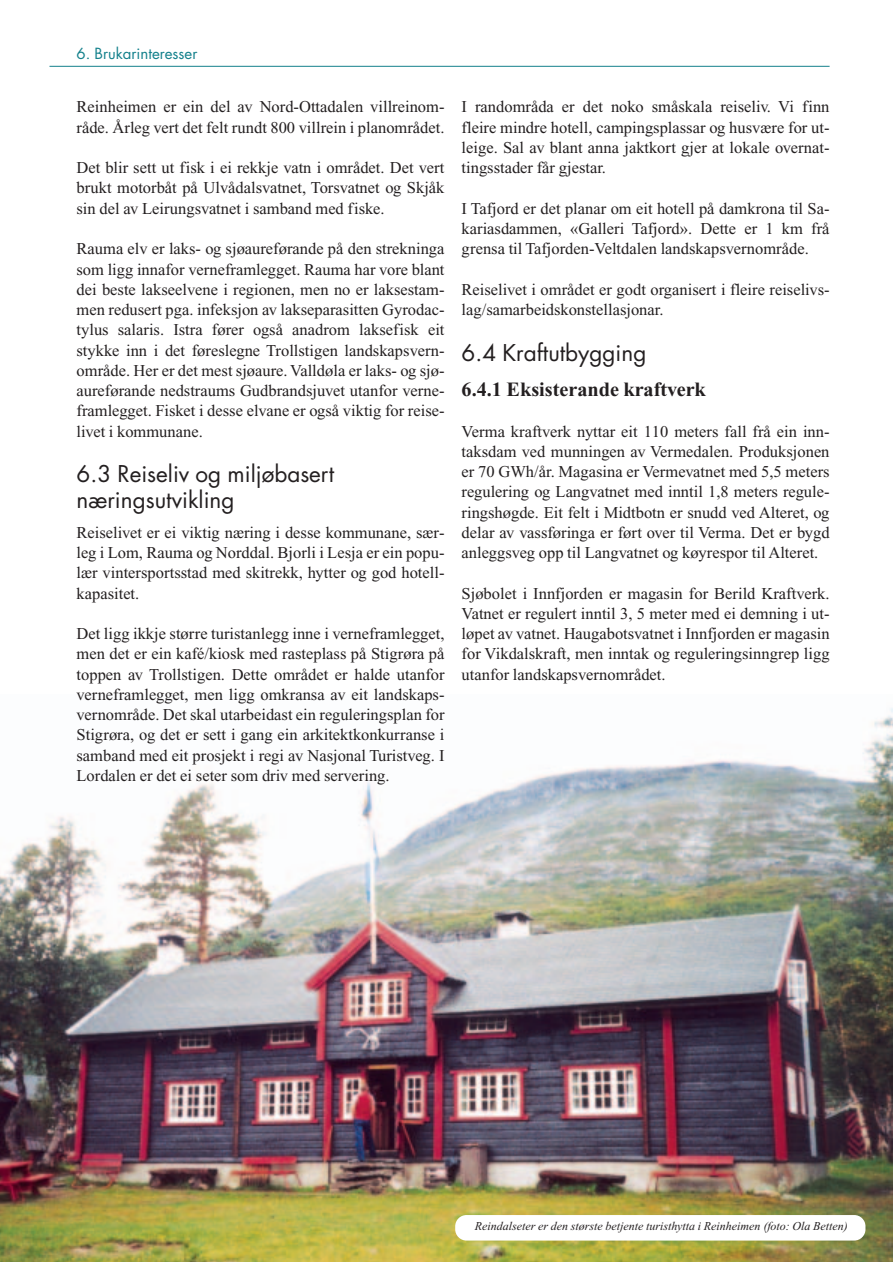
<style>
.page{position:relative;width:893px;height:1262px;background:#fff}
.page>*{position:absolute;margin:0;border:0;box-sizing:border-box;transform-origin:0 0}
.t1{font:22.5px/25.5px "Futura";color:#231f20}
.t2{font:700 20.25px "Times";color:#231f20}
.t3{font:16.5px/20.2px "Times";color:#231f20;text-align:justify}
.t4{font:15px "Futura";color:#14818c}
.t5{font:italic 12px "Times";color:#231f20}
</style>
<div class="page">
<img style="left:0;top:708px;width:892px;height:554px">
<hr style="left:49px;top:66px;width:780px;height:1px;background:#14818c">
<div style="left:455px;top:1215px;width:410px;height:25px;background:#fff;border-radius:11px"></div>
<p class="t4" style="left:77px;top:47px;width:122px">6. Brukarinteresser</p>
<p class="t3" style="left:77px;top:98px;width:369px">Reinheimen er ein del av Nord-Ottadalen villreinom&shy;råde. Årleg vert det felt rundt 800 villrein i planområdet.</p>
<p class="t3" style="left:77px;top:159px;width:369px">Det blir sett ut fisk i ei rekkje vatn i området. Det vert brukt motorbåt på Ulvådalsvatnet, Torsvatnet og Skjåk sin del av Leirungsvatnet i samband med fiske.</p>
<p class="t3" style="left:77px;top:240px;width:369px">Rauma elv er laks- og sjøaureførande på den strekninga som ligg innafor verneframlegget. Rauma har vore blant dei beste lakseelvene i regionen, men no er laksestam&shy;men redusert pga. infeksjon av lakseparasitten Gyrodac&shy;tylus salaris. Istra fører også anadrom laksefisk eit stykke inn i det føreslegne Trollstigen landskapsvern&shy;område. Her er det mest sjøaure. Valldøla er laks- og sjø&shy;aureførande nedstraums Gudbrandsjuvet utanfor verne&shy;framlegget. Fisket i desse elvane er også viktig for reise&shy;livet i kommunane.</p>
<h1 class="t1" style="left:77px;top:463px;width:259px">6.3 Reiseliv og miljøbasert næringsutvikling</h1>
<p class="t3" style="left:77px;top:524px;width:369px">Reiselivet er ei viktig næring i desse kommunane, sær&shy;leg i Lom, Rauma og Norddal. Bjorli i Lesja er ein popu&shy;lær vintersportsstad med skitrekk, hytter og god hotell&shy;kapasitet.</p>
<p class="t3" style="left:77px;top:625px;width:369px">Det ligg ikkje større turistanlegg inne i verneframlegget, men det er ein kafé/kiosk med rasteplass på Stigrøra på toppen av Trollstigen. Dette området er halde utanfor verneframlegget, men ligg omkransa av eit landskaps&shy;vernområde. Det skal utarbeidast ein reguleringsplan for Stigrøra, og det er sett i gang ein arkitektkonkurranse i samband med eit prosjekt i regi av Nasjonal Turistveg. I Lordalen er det ei seter som driv med servering.</p>
<p class="t3" style="left:461px;top:98px;width:369px">I randområda er det noko småskala reiseliv. Vi finn fleire mindre hotell, campingsplassar og husvære for ut&shy;leige. Sal av blant anna jaktkort gjer at lokale overnat&shy;tingsstader får gjestar.</p>
<p class="t3" style="left:461px;top:200px;width:369px">I Tafjord er det planar om eit hotell på damkrona til Sa&shy;kariasdammen, «Galleri Tafjord». Dette er 1 km frå grensa til Tafjorden-Veltdalen landskapsvernområde.</p>
<p class="t3" style="left:461px;top:281px;width:369px">Reiselivet i området er godt organisert i fleire reiselivs&shy;lag/samarbeidskonstellasjonar.</p>
<h1 class="t1" style="left:461px;top:342px;width:186px">6.4 Kraftutbygging</h1>
<p class="t2" style="left:461px;top:382px;width:246px">6.4.1 Eksisterande kraftverk</p>
<p class="t3" style="left:461px;top:422px;width:369px">Verma kraftverk nyttar eit 110 meters fall frå ein inn&shy;taksdam ved munningen av Vermedalen. Produksjonen er 70 GWh/år. Magasina er Vermevatnet med 5,5 meters regulering og Langvatnet med inntil 1,8 meters regule&shy;ringshøgde. Eit felt i Midtbotn er snudd ved Alteret, og delar av vassføringa er ført over til Verma. Det er bygd anleggsveg opp til Langvatnet og køyrespor til Alteret.</p>
<p class="t3" style="left:461px;top:584px;width:369px">Sjøbolet i Innfjorden er magasin for Berild Kraftverk.<br>Vatnet er regulert inntil 3, 5 meter med ei demning i ut&shy;løpet av vatnet. Haugabotsvatnet i Innfjorden er magasin for Vikdalskraft, men inntak og reguleringsinngrep ligg utanfor landskapsvernområdet.</p>
<p class="t5" style="left:474px;top:1221px;width:374px">Reindalseter er den største betjente turisthytta i Reinheimen (foto: Ola Betten)</p>
</div>
